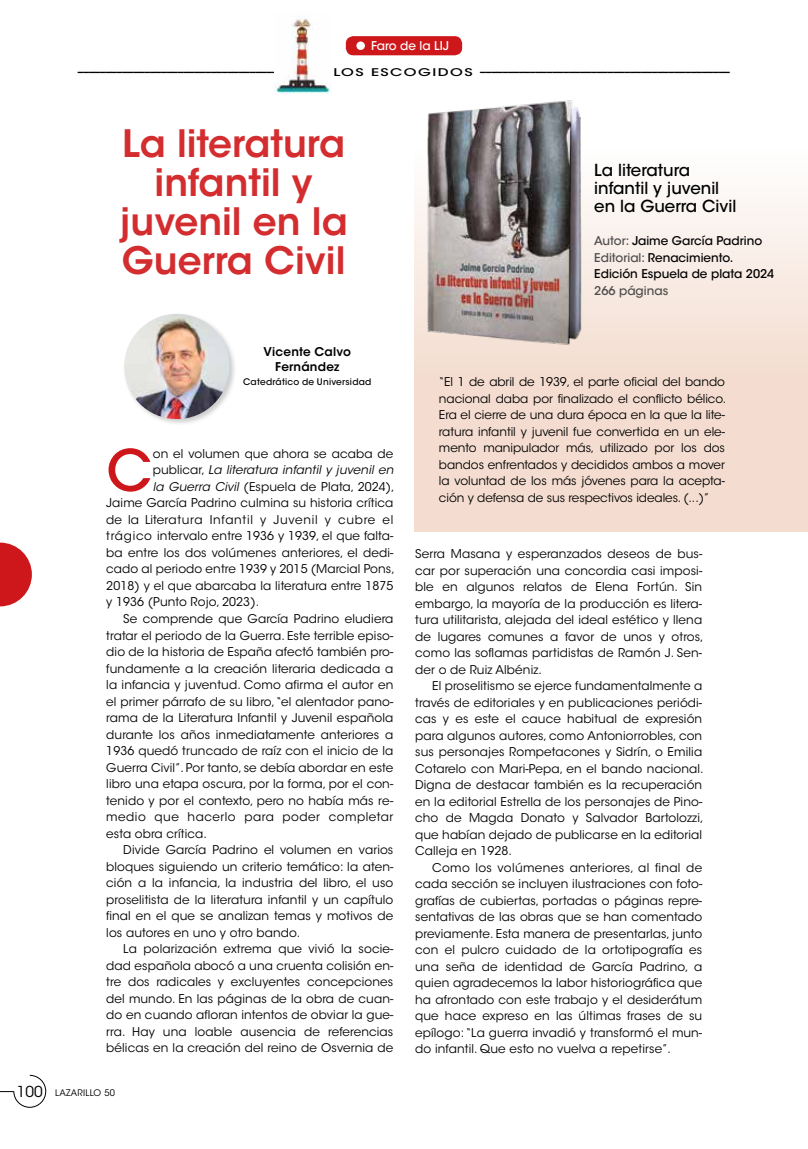
<style>
.page{position:relative;width:808px;height:1149px;background:#fff}
.page>*{position:absolute;margin:0;border:0;box-sizing:border-box;transform-origin:0 0}
.t1{font:500 56.55px "ITC Avant Garde Std";color:#cd171a}
.t2{font:600 37.5px/39px "ITC Avant Garde Std";color:#d32d2f;text-align:center}
.t3{font:500 16.5px/18px "ITC Avant Garde Std";color:#000}
.t4{font:500 12.6px "ITC Avant Garde Std";color:#000;scale:1.67 1}
.t5{font:12px/16.5px "ITC Avant Garde Std";letter-spacing:.01em;color:#000;text-align:justify}
.t6{font:500 12px/16.5px "ITC Avant Garde Std";color:#000}
.t7{font:italic 12px "ITC Avant Garde Std";letter-spacing:.01em;color:#000}
.t8{font:12px "ITC Avant Garde Std";letter-spacing:.06em;color:#000}
.t9{font:12px "ITC Avant Garde Std";letter-spacing:.03em;color:#000}
.t10{font:12px "ITC Avant Garde Std";letter-spacing:.04em;color:#000}
.t11{font:600 12px/15px "ITC Avant Garde Std";letter-spacing:.015em;color:#000;text-align:center}
.t12{font:500 12px "ITC Avant Garde Std";color:#fff}
.t13{font:500 9px "ITC Avant Garde Std";letter-spacing:.025em;color:#000}
.t14{font:9px "ITC Avant Garde Std";letter-spacing:.03em;color:#000}
.s1{font-size:10.5px}
.s2{font-style:normal}
.s3{font-style:italic}
.s4{font-size:15px}
.s5{color:#4d4d4c}
</style>
<div class="page">
<div style="left:414px;top:73px;width:394px;height:458px;background:linear-gradient(to bottom,#fff,#f1d4c4)"></div>
<div style="left:346px;top:36px;width:116px;height:19px;background:#cd171a;border-radius:7px"></div>
<div style="left:356px;top:41px;width:9px;height:9px;background:#fff;border-radius:50%"></div>
<img style="left:274px;top:18px;width:57px;height:76px">
<svg style="left:0;top:542px;width:32px;height:64px"></svg>
<img style="left:414px;top:73px;width:288px;height:365px">
<div style="left:123px;top:312px;width:114px;height:114px;background:#000;opacity:.2"></div>
<img style="left:124px;top:314px;width:105px;height:105px;border-radius:53px">
<svg style="left:0;top:1074px;width:46px;height:33px"></svg>
<p class="t12" style="left:371px;top:38px;width:80px">Faro de la LIJ</p>
<p class="t4" style="left:78px;top:64px;width:392px">--------------------------------------------- <span class="s1">LOS ESCOGIDOS</span> ---------------------------------------------</p>
<p class="t2" style="left:119px;top:123px;width:230px">La literatura infantil y juvenil en la<br>Guerra Civil</p>
<p class="t11" style="left:264px;top:344px;width:89px">Vicente Calvo<br>Fernández</p>
<p class="t13" style="left:243px;top:376px;width:130px">Catedrático de Universidad</p>
<p class="t1" style="left:106px;top:435px;width:47px">C</p>
<p class="t5" style="left:153px;top:445px;width:242px">on el volumen que ahora se acaba de</p>
<p class="t7" style="left:153px;top:462px;width:242px"><span class="s2">publicar,</span> La literatura infantil y juvenil en</p>
<p class="t5" style="left:153px;top:478px;width:243px"><span class="s3">la Guerra Civil</span> (Espuela de Plata, 2024),</p>
<p class="t5" style="left:106px;top:495px;width:289px">Jaime García Padrino culmina su historia crítica</p>
<p class="t8" style="left:106px;top:512px;width:288px">de la Literatura Infantil y Juvenil y cubre el</p>
<p class="t5" style="left:106px;top:528px;width:288px">trágico intervalo entre 1936 y 1939, el que falta-</p>
<p class="t5" style="left:106px;top:544px;width:289px">ba entre los dos volúmenes anteriores, el dedi-</p>
<p class="t5" style="left:106px;top:561px;width:290px">cado al periodo entre 1939 y 2015 (Marcial Pons,</p>
<p class="t5" style="left:106px;top:577px;width:288px">2018) y el que abarcaba la literatura entre 1875</p>
<p class="t5" style="left:106px;top:594px;width:154px">y 1936 (Punto Rojo, 2023).</p>
<p class="t5" style="left:123px;top:610px;width:272px">Se comprende que García Padrino eludiera</p>
<p class="t5" style="left:106px;top:627px;width:289px">tratar el periodo de la Guerra. Este terrible episo-</p>
<p class="t5" style="left:106px;top:643px;width:289px">dio de la historia de España afectó también pro-</p>
<p class="t5" style="left:106px;top:660px;width:289px">fundamente a la creación literaria dedicada a</p>
<p class="t5" style="left:106px;top:676px;width:289px">la infancia y juventud. Como afirma el autor en</p>
<p class="t5" style="left:106px;top:693px;width:289px">el primer párrafo de su libro, “el alentador pano-</p>
<p class="t5" style="left:106px;top:709px;width:289px">rama de la Literatura Infantil y Juvenil española</p>
<p class="t5" style="left:106px;top:726px;width:288px">durante los años inmediatamente anteriores a</p>
<p class="t5" style="left:106px;top:742px;width:289px">1936 quedó truncado de raíz con el inicio de la</p>
<p class="t5" style="left:106px;top:759px;width:288px">Guerra Civil”. Por tanto, se debía abordar en este</p>
<p class="t5" style="left:106px;top:775px;width:288px">libro una etapa oscura, por la forma, por el con-</p>
<p class="t5" style="left:106px;top:792px;width:289px">tenido y por el contexto, pero no había más re-</p>
<p class="t10" style="left:106px;top:809px;width:289px">medio que hacerlo para poder completar</p>
<p class="t5" style="left:106px;top:825px;width:102px">esta obra crítica.</p>
<p class="t5" style="left:123px;top:841px;width:272px">Divide García Padrino el volumen en varios</p>
<p class="t5" style="left:106px;top:858px;width:289px">bloques siguiendo un criterio temático: la aten-</p>
<p class="t5" style="left:106px;top:874px;width:289px">ción a la infancia, la industria del libro, el uso</p>
<p class="t5" style="left:106px;top:891px;width:288px">proselitista de la literatura infantil y un capítulo</p>
<p class="t5" style="left:106px;top:907px;width:289px">final en el que se analizan temas y motivos de</p>
<p class="t5" style="left:106px;top:924px;width:195px">los autores en uno y otro bando.</p>
<p class="t5" style="left:123px;top:940px;width:272px">La polarización extrema que vivió la socie-</p>
<p class="t5" style="left:106px;top:957px;width:289px">dad española abocó a una cruenta colisión en-</p>
<p class="t5" style="left:106px;top:973px;width:289px">tre dos radicales y excluyentes concepciones</p>
<p class="t5" style="left:106px;top:990px;width:289px">del mundo. En las páginas de la obra de cuan-</p>
<p class="t5" style="left:106px;top:1006px;width:289px">do en cuando afloran intentos de obviar la gue-</p>
<p class="t5" style="left:106px;top:1023px;width:289px">rra. Hay una loable ausencia de referencias</p>
<p class="t5" style="left:106px;top:1039px;width:289px">bélicas en la creación del reino de Osvernia de</p>
<p class="t14" style="left:17px;top:1086px;width:100px"><span class="s4">100</span> LAZARILLO 50</p>
<p class="t3" style="left:594px;top:161px;width:144px">La literatura infantil y juvenil en la Guerra Civil</p>
<p class="t6" style="left:594px;top:232px;width:181px"><span class="s5">Autor:</span> Jaime García Padrino<br><span class="s5">Editorial:</span> Renacimiento.<br>Edición Espuela de plata 2024<br><span class="s5">266 páginas</span></p>
<p class="t5" style="left:439px;top:373px;width:289px">“El 1 de abril de 1939, el parte oficial del bando nacional daba por finalizado el conflicto bélico.<br>Era el cierre de una dura época en la que la lite&shy;ratura infantil y juvenil fue convertida en un ele&shy;mento manipulador más, utilizado por los dos bandos enfrentados y decididos ambos a mover la voluntad de los más jóvenes para la acepta&shy;ción y defensa de sus respectivos ideales. (...)”</p>
<p class="t5" style="left:415px;top:545px;width:289px">Serra Masana y esperanzados deseos de bus-</p>
<p class="t5" style="left:415px;top:562px;width:289px">car por superación una concordia casi imposi-</p>
<p class="t5" style="left:415px;top:578px;width:289px">ble en algunos relatos de Elena Fortún. Sin</p>
<p class="t5" style="left:415px;top:595px;width:289px">embargo, la mayoría de la producción es litera-</p>
<p class="t5" style="left:415px;top:611px;width:289px">tura utilitarista, alejada del ideal estético y llena</p>
<p class="t5" style="left:415px;top:628px;width:290px">de lugares comunes a favor de unos y otros,</p>
<p class="t5" style="left:415px;top:644px;width:288px">como las soflamas partidistas de Ramón J. Sen-</p>
<p class="t5" style="left:415px;top:661px;width:128px">der o de Ruiz Albéniz.</p>
<p class="t5" style="left:432px;top:677px;width:272px">El proselitismo se ejerce fundamentalmente a</p>
<p class="t5" style="left:415px;top:694px;width:289px">través de editoriales y en publicaciones periódi-</p>
<p class="t5" style="left:415px;top:710px;width:289px">cas y es este el cauce habitual de expresión</p>
<p class="t5" style="left:415px;top:727px;width:289px">para algunos autores, como Antoniorrobles, con</p>
<p class="t5" style="left:415px;top:743px;width:289px">sus personajes Rompetacones y Sidrín, o Emilia</p>
<p class="t5" style="left:415px;top:760px;width:290px">Cotarelo con Mari-Pepa, en el bando nacional.</p>
<p class="t5" style="left:415px;top:776px;width:289px">Digna de destacar también es la recuperación</p>
<p class="t5" style="left:415px;top:793px;width:289px">en la editorial Estrella de los personajes de Pino-</p>
<p class="t5" style="left:415px;top:809px;width:290px">cho de Magda Donato y Salvador Bartolozzi,</p>
<p class="t5" style="left:415px;top:826px;width:288px">que habían dejado de publicarse en la editorial</p>
<p class="t5" style="left:415px;top:842px;width:98px">Calleja en 1928.</p>
<p class="t9" style="left:432px;top:859px;width:272px">Como los volúmenes anteriores, al final de</p>
<p class="t5" style="left:415px;top:875px;width:289px">cada sección se incluyen ilustraciones con foto-</p>
<p class="t5" style="left:415px;top:892px;width:289px">grafías de cubiertas, portadas o páginas repre-</p>
<p class="t5" style="left:415px;top:908px;width:289px">sentativas de las obras que se han comentado</p>
<p class="t5" style="left:415px;top:925px;width:289px">previamente. Esta manera de presentarlas, junto</p>
<p class="t5" style="left:415px;top:941px;width:289px">con el pulcro cuidado de la ortotipografía es</p>
<p class="t5" style="left:415px;top:958px;width:289px">una seña de identidad de García Padrino, a</p>
<p class="t5" style="left:415px;top:974px;width:289px">quien agradecemos la labor historiográfica que</p>
<p class="t5" style="left:415px;top:991px;width:289px">ha afrontado con este trabajo y el desiderátum</p>
<p class="t5" style="left:415px;top:1007px;width:289px">que hace expreso en las últimas frases de su</p>
<p class="t5" style="left:415px;top:1024px;width:288px">epílogo: “La guerra invadió y transformó el mun-</p>
<p class="t5" style="left:415px;top:1040px;width:257px">do infantil. Que esto no vuelva a repetirse”.</p>
</div>
